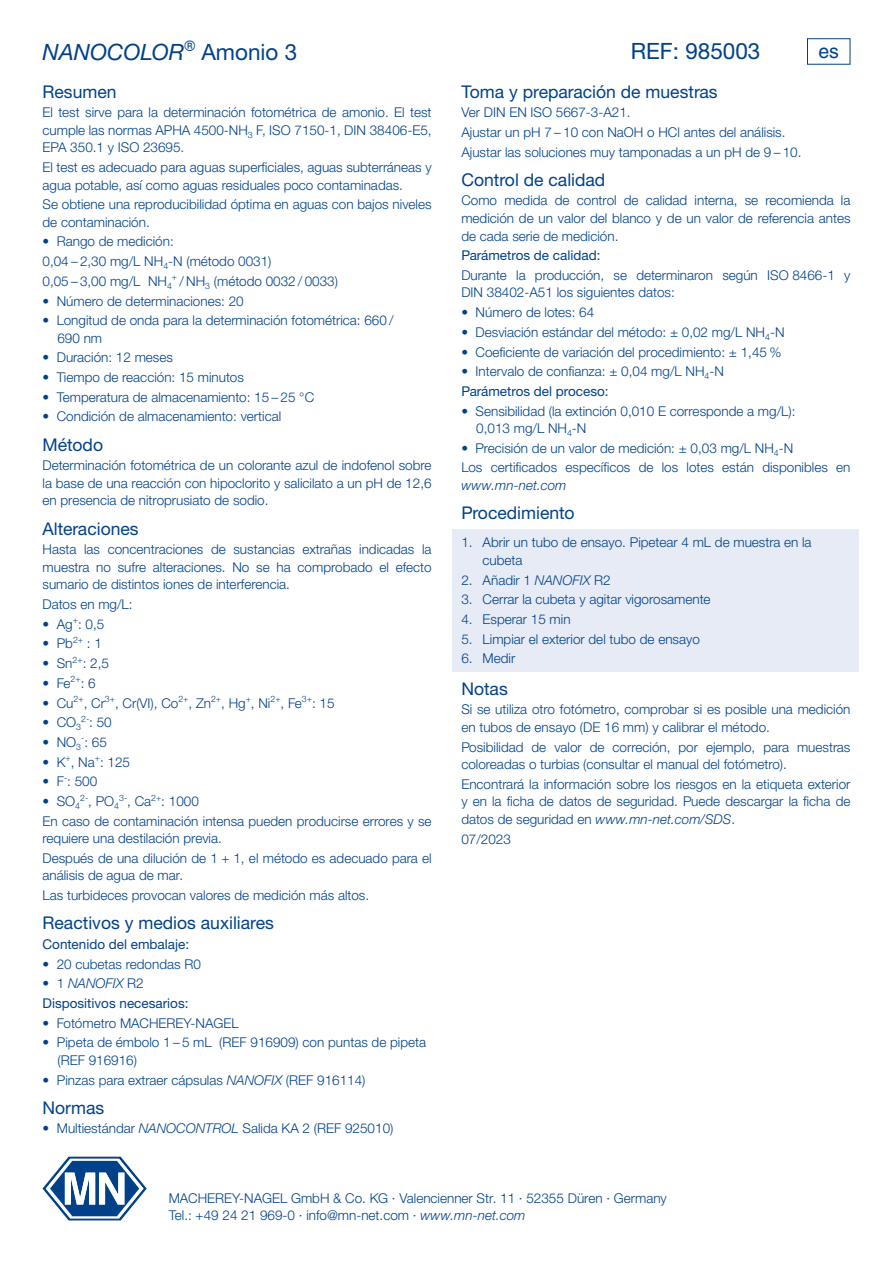
<style>
.page{position:relative;width:893px;height:1263px;background:#fff}
.page>*{position:absolute;margin:0;border:0;box-sizing:border-box;transform-origin:0 0}
.t1{font:italic 22.5px "Helvetica Neue LTW1 G";color:#004189}
.t2{font:22.5px "Helvetica Neue LTW1 G";color:#004189}
.t3{font:19.5px "Helvetica LT Pro";color:#004189}
.t4{font:17.55px "Helvetica Neue LTW1 G";color:#004189}
.t5{font:300 13.5px/17.5px "Helvetica Neue LTW1 G";color:#004189}
.t6{font:13.5px/19.6px "Helvetica Neue LTW1 G";color:#004189}
.t7{font:italic 300 13.5px "Helvetica Neue LTW1 G";color:#004189}
.t8{font:300 8.7px "Helvetica Neue LTW1 G";color:#004189}
.s1{font-style:normal}
.s2{font-size:13.5px}
.s3{font-weight:300}
.s4{font-weight:300;font-style:italic}
.s5{font-style:italic}
.s6{font-weight:400}
</style>
<div class="page">
<svg style="left:43px;top:1157px;width:104px;height:63px"></svg>
<div style="left:807px;top:38px;width:43px;height:27px;border:1px solid #004189"></div>
<div style="left:453px;top:529px;width:406px;height:44px;background:#e6ebf6"></div>
<div style="left:453px;top:566px;width:406px;height:27px;background:#e6ebf6"></div>
<div style="left:453px;top:586px;width:406px;height:26px;background:#e6ebf6"></div>
<div style="left:453px;top:606px;width:406px;height:26px;background:#e6ebf6"></div>
<div style="left:453px;top:625px;width:406px;height:27px;background:#e6ebf6"></div>
<div style="left:453px;top:645px;width:406px;height:26px;background:#e6ebf6"></div>
<h1 class="t1" style="left:43px;top:38px;width:256px">NANOCOLOR<sup>®</sup> <span class="s1">Amonio 3</span></h1>
<h2 class="t3" style="left:818px;top:40px;width:22px">es</h2>
<h1 class="t2" style="left:631px;top:37px;width:131px">REF: 985003</h1>
<p class="t4" style="left:43px;top:80px;width:76px">Resumen</p>
<p class="t5" style="left:43px;top:104px;width:391px;text-align:justify">El test sirve para la determinación fotométrica de amonio. El test cumple las normas APHA 4500-NH<sub>3</sub> F, ISO 7150‑1, DIN 38406‑E5, EPA 350.1 y ISO 23695.</p>
<p class="t5" style="left:43px;top:158px;width:391px">El test es adecuado para aguas superficiales, aguas subterráneas y agua potable, así como aguas residuales poco contaminadas.</p>
<p class="t5" style="left:43px;top:196px;width:391px">Se obtiene una reproducibilidad óptima en aguas con bajos niveles de contaminación.</p>
<p class="t5" style="left:43px;top:232px;width:297px;line-height:19.6px">• Rango de medición:<br>0,04 – 2,30 mg/L NH<sub>4</sub>-N (método 0031)<br>0,05 – 3,00 mg/L NH<sub>4</sub><sup>+</sup> / NH<sub>3</sub> (método 0032 / 0033)</p>
<p class="t5" style="left:43px;top:292px;width:203px">• Número de determinaciones: 20</p>
<p class="t5" style="left:57px;top:312px;width:338px;text-indent:-15px">• Longitud de onda para la determinación fotométrica: 660 /<br>690 nm</p>
<p class="t5" style="left:43px;top:349px;width:132px">• Duración: 12 meses</p>
<p class="t5" style="left:43px;top:368px;width:203px">• Tiempo de reacción: 15 minutos</p>
<p class="t5" style="left:43px;top:388px;width:273px">• Temperatura de almacenamiento: 15 – 25 °C</p>
<p class="t5" style="left:43px;top:408px;width:240px">• Condición de almacenamiento: vertical</p>
<p class="t4" style="left:43px;top:434px;width:62px">Método</p>
<p class="t5" style="left:43px;top:457px;width:391px;text-align:justify">Determinación fotométrica de un colorante azul de indofenol sobre la base de una reacción con hipoclorito y salicilato a un pH de 12,6 en presencia de nitroprusiato de sodio.</p>
<p class="t4" style="left:43px;top:518px;width:98px">Alteraciones</p>
<p class="t5" style="left:43px;top:541px;width:391px;text-align:justify">Hasta las concentraciones de sustancias extrañas indicadas la muestra no sufre alteraciones. No se ha comprobado el efecto sumario de distintos iones de interferencia.</p>
<p class="t5" style="left:43px;top:595px;width:92px">Datos en mg/L:</p>
<p class="t5" style="left:43px;top:615px;width:63px">• Ag<sup>+</sup>: 0,5</p>
<p class="t5" style="left:43px;top:635px;width:61px">• Pb<sup>2+</sup> : 1</p>
<p class="t5" style="left:43px;top:654px;width:68px">• Sn<sup>2+</sup>: 2,5</p>
<p class="t5" style="left:43px;top:674px;width:55px">• Fe<sup>2+</sup>: 6</p>
<p class="t5" style="left:43px;top:694px;width:294px">• Cu<sup>2+</sup>, Cr<sup>3+</sup>, Cr(VI), Co<sup>2+</sup>, Zn<sup>2+</sup>, Hg<sup>+</sup>, Ni<sup>2+</sup>, Fe<sup>3+</sup>: 15</p>
<p class="t5" style="left:43px;top:713px;width:71px">• CO<sub>3</sub><sup>2-</sup>: 50</p>
<p class="t5" style="left:43px;top:733px;width:66px">• NO<sub>3</sub><sup>-</sup>: 65</p>
<p class="t5" style="left:43px;top:753px;width:89px">• K<sup>+</sup>, Na<sup>+</sup>: 125</p>
<p class="t5" style="left:43px;top:773px;width:56px">• F<sup>-</sup>: 500</p>
<p class="t5" style="left:43px;top:792px;width:39px">• SO<sub>4</sub></p>
<p class="t8" style="left:80px;top:792px;width:41px">2-<span class="s2">, PO</span>4</p>
<p class="t5" style="left:43px;top:791px;width:391px;line-height:19.6px;text-indent:77px"><sup>3-</sup>, Ca<sup>2+</sup>: 1000<br>En caso de contaminación intensa pueden producirse errores y se</p>
<p class="t5" style="left:43px;top:828px;width:391px;line-height:19.6px">requiere una destilación previa.<br>Después de una dilución de 1 + 1, el método es adecuado para el</p>
<p class="t5" style="left:43px;top:866px;width:328px;line-height:19.6px">análisis de agua de mar.<br>Las turbideces provocan valores de medición más altos.</p>
<p class="t4" style="left:43px;top:912px;width:233px">Reactivos y medios auxiliares</p>
<p class="t6" style="left:43px;top:934px;width:148px">Contenido del embalaje:</p>
<p class="t5" style="left:43px;top:955px;width:160px">• 20 cubetas redondas R0</p>
<p class="t6" style="left:43px;top:973px;width:148px"><span class="s3">• 1</span> <span class="s4">NANOFIX</span> <span class="s3">R2<br></span>Dispositivos necesarios:</p>
<p class="t5" style="left:43px;top:1014px;width:198px">• Fotómetro MACHEREY‑NAGEL</p>
<p class="t5" style="left:57px;top:1034px;width:370px;text-indent:-15px">• Pipeta de émbolo 1 – 5 mL (REF 916909) con puntas de pipeta (REF 916916)</p>
<p class="t5" style="left:43px;top:1071px;width:324px">• Pinzas para extraer cápsulas <span class="s5">NANOFIX</span> (REF 916114)</p>
<p class="t4" style="left:43px;top:1097px;width:63px">Normas</p>
<p class="t5" style="left:43px;top:1120px;width:352px">• Multiestándar <span class="s5">NANOCONTROL</span> Salida KA 2 (REF 925010)</p>
<p class="t4" style="left:461px;top:80px;width:258px">Toma y preparación de muestras</p>
<p class="t5" style="left:461px;top:103px;width:342px;line-height:19.6px">Ver DIN EN ISO 5667‑3‑A21.<br>Ajustar un pH 7 – 10 con NaOH o HCl antes del análisis.<br>Ajustar las soluciones muy tamponadas a un pH de 9 – 10.</p>
<p class="t4" style="left:461px;top:169px;width:145px">Control de calidad</p>
<p class="t5" style="left:461px;top:192px;width:391px;text-align:justify">Como medida de control de calidad interna, se recomienda la medición de un valor del blanco y de un valor de referencia antes de cada serie de medición.</p>
<p class="t6" style="left:461px;top:246px;width:141px">Parámetros de calidad:</p>
<p class="t5" style="left:461px;top:266px;width:391px">Durante la producción, se determinaron según ISO 8466‑1 y<br>DIN 38402‑A51 los siguientes datos:</p>
<p class="t5" style="left:461px;top:303px;width:134px">• Número de lotes: 64</p>
<p class="t5" style="left:461px;top:323px;width:325px">• Desviación estándar del método: ± 0,02 mg/L NH<sub>4</sub>-N</p>
<p class="t5" style="left:461px;top:343px;width:321px">• Coeficiente de variación del procedimiento: ± 1,45 %</p>
<p class="t5" style="left:461px;top:361px;width:264px;line-height:19.6px">• Intervalo de confianza: ± 0,04 mg/L NH<sub>4</sub>-N<br><span class="s6">Parámetros del proceso:</span></p>
<p class="t5" style="left:476px;top:402px;width:321px;text-indent:-15px">• Sensibilidad (la extinción 0,010 E corresponde a mg/L):<br>0,013 mg/L NH<sub>4</sub>-N</p>
<p class="t5" style="left:461px;top:438px;width:391px;line-height:19.6px">• Precisión de un valor de medición: ± 0,03 mg/L NH<sub>4</sub>-N<br>Los certificados específicos de los lotes están disponibles en</p>
<p class="t7" style="left:461px;top:477px;width:107px">www.mn-net.com</p>
<p class="t4" style="left:461px;top:502px;width:115px">Procedimiento</p>
<p class="t5" style="left:483px;top:534px;width:330px;text-indent:-21px">1. Abrir un tubo de ensayo. Pipetear 4 mL de muestra en la cubeta</p>
<p class="t5" style="left:461px;top:571px;width:151px">2. Añadir 1 <span class="s5">NANOFIX</span> R2</p>
<p class="t5" style="left:461px;top:591px;width:251px">3. Cerrar la cubeta y agitar vigorosamente</p>
<p class="t5" style="left:461px;top:610px;width:111px">4. Esperar 15 min</p>
<p class="t5" style="left:461px;top:630px;width:240px">5. Limpiar el exterior del tubo de ensayo</p>
<p class="t5" style="left:461px;top:650px;width:56px">6. Medir</p>
<p class="t4" style="left:461px;top:678px;width:48px">Notas</p>
<p class="t5" style="left:461px;top:701px;width:391px">Si se utiliza otro fotómetro, comprobar si es posible una medición en tubos de ensayo (DE 16 mm) y calibrar el método.</p>
<p class="t5" style="left:461px;top:738px;width:391px">Posibilidad de valor de correción, por ejemplo, para muestras coloreadas o turbias (consultar el manual del fotómetro).</p>
<p class="t5" style="left:461px;top:775px;width:391px;text-align:justify">Encontrará la información sobre los riesgos en la etiqueta exterior y en la ficha de datos de seguridad. Puede descargar la ficha de datos de seguridad en <span class="s5">www.mn-net.com/SDS</span>.</p>
<p class="t5" style="left:461px;top:830px;width:51px">07/2023</p>
<p class="t5" style="left:169px;top:1189px;width:500px">MACHEREY-NAGEL GmbH &amp; Co. KG · Valencienner Str. 11 · 52355 Düren · Germany<br>Tel.: +49 24 21 969-0 · info@mn-net.com · <span class="s5">www.mn-net.com</span></p>
</div>
